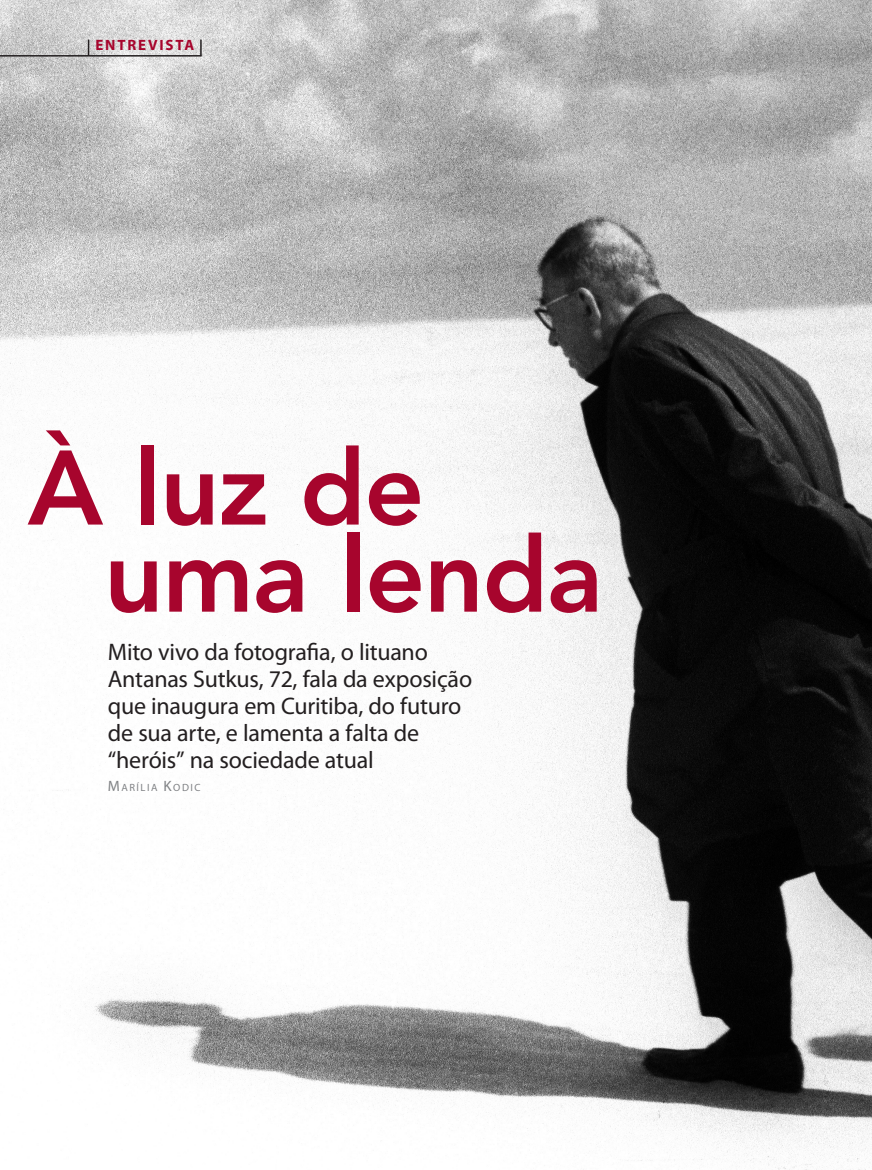
<style>
.page{position:relative;width:872px;height:1170px;background:#fff}
.page>*{position:absolute;margin:0;border:0;box-sizing:border-box;transform-origin:0 0}
.TEXTO_SERIFA{font:800 104.55px "Avenir LT Std";letter-spacing:-.015em;color:#a7052d}
._00_linha_fina{font:24px/27px "Myriad Pro";letter-spacing:-.01em;color:#231f20}
.t1{font:700 15px "Myriad Pro";letter-spacing:.12em;color:#a7052d}
._0_assinatura{font:10.5px "Myriad Pro";letter-spacing:.145em;color:#808285}
.s1{font-size:15px}
</style>
<div class="page">
<img style="left:0;top:0;width:872px;height:1169px">
<hr style="left:0;top:55px;width:202px;height:2px;background:#231f20">
<svg style="left:88px;top:40px;width:1px;height:15px"></svg>
<svg style="left:200px;top:40px;width:2px;height:16px"></svg>
<p class="t1" style="left:95px;top:35px;width:100px">ENTREVISTA</p>
<p class="TEXTO_SERIFA" style="left:28px;top:426px;width:398px">À luz de</p>
<p class="TEXTO_SERIFA" style="left:104px;top:513px;width:501px">uma lenda</p>
<p class="_00_linha_fina" style="left:108px;top:638px;width:366px">Mito vivo da fotografia, o lituano Antanas Sutkus, 72, fala da exposição que inaugura em Curitiba, do futuro de sua arte, e lamenta a falta de “heróis” na sociedade atual</p>
<p class="_0_assinatura" style="left:108px;top:780px;width:94px"><span class="s1">M</span>ARÍLIA <span class="s1">K</span>ODIC</p>
</div>
